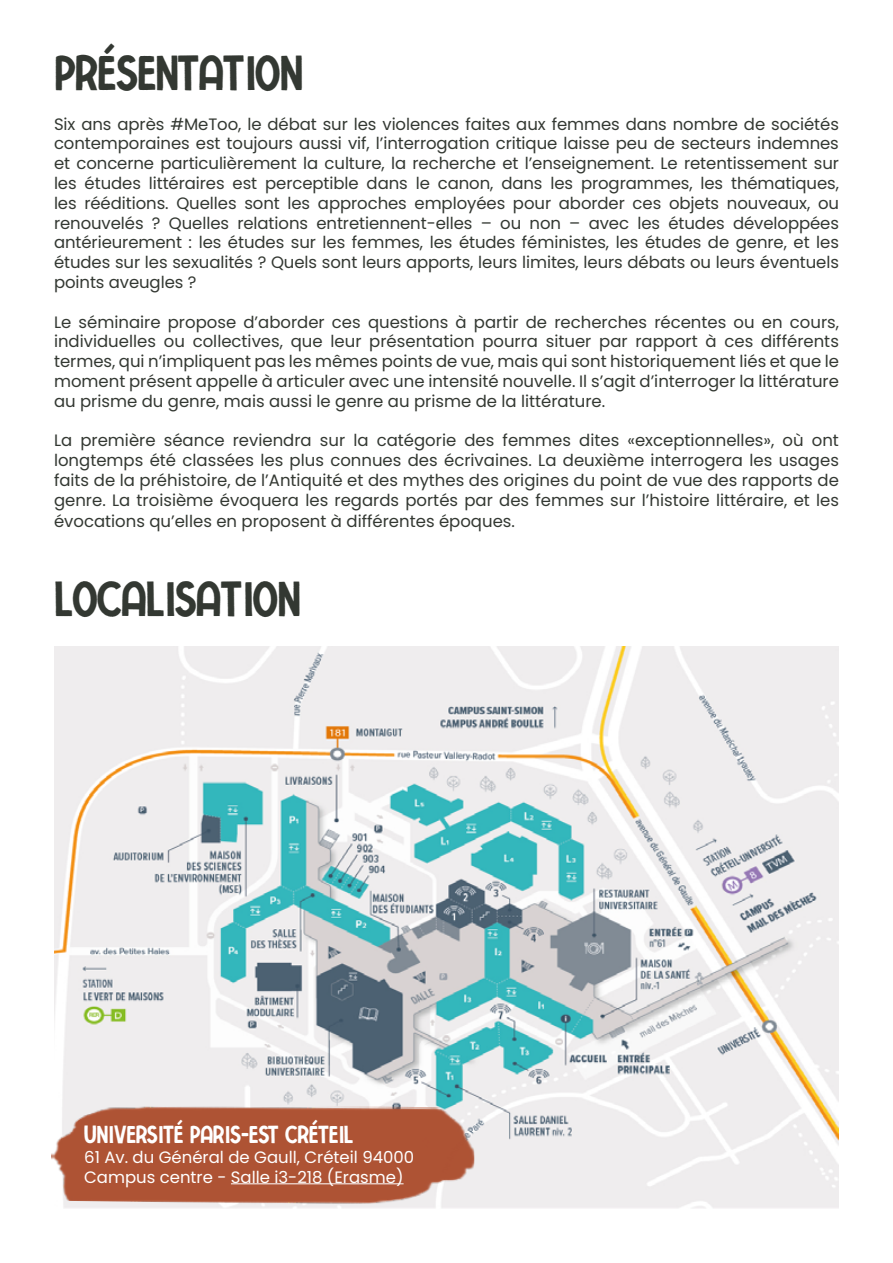
<style>
.page{position:relative;width:893px;height:1263px;background:#fff}
.page>*{position:absolute;margin:0;border:0;box-sizing:border-box;transform-origin:0 0}
.t1{font:45px "Concrete Wall";letter-spacing:-.01em;color:#333832}
.t2{font:22.5px "Concrete Wall";color:#fff}
.t3{font:16.5px/19.8px "Poppins";color:#333832;text-align:justify}
.t4{font:16.5px/19.8px "Poppins";color:#fff}
</style>
<div class="page">
<img style="left:54px;top:646px;width:785px;height:562px">
<img style="left:51px;top:1102px;width:423px;height:103px">
<hr style="left:231px;top:1183px;width:173px;height:1px;background:#fff">
<h1 class="t1" style="left:54px;top:42px;width:250px">PRÉSENTATION</h1>
<p class="t3" style="left:54px;top:114px;width:787px">Six ans après #MeToo, le débat sur les violences faites aux femmes dans nombre de sociétés contemporaines est toujours aussi vif, l’interrogation critique laisse peu de secteurs indemnes et concerne particulièrement la culture, la recherche et l’enseignement. Le retentissement sur les études littéraires est perceptible dans le canon, dans les programmes, les thématiques, les rééditions. Quelles sont les approches employées pour aborder ces objets nouveaux, ou renouvelés ? Quelles relations entretiennent-elles – ou non – avec les études développées antérieurement : les études sur les femmes, les études féministes, les études de genre, et les études sur les sexualités ? Quels sont leurs apports, leurs limites, leurs débats ou leurs éventuels points aveugles ?</p>
<p class="t3" style="left:54px;top:312px;width:786px">Le séminaire propose d’aborder ces questions à partir de recherches récentes ou en cours, individuelles ou collectives, que leur présentation pourra situer par rapport à ces différents termes, qui n’impliquent pas les mêmes points de vue, mais qui sont historiquement liés et que le moment présent appelle à articuler avec une intensité nouvelle. Il s’agit d’interroger la littérature au prisme du genre, mais aussi le genre au prisme de la littérature.</p>
<p class="t3" style="left:54px;top:431px;width:787px">La première séance reviendra sur la catégorie des femmes dites «exceptionnelles», où ont longtemps été classées les plus connues des écrivaines. La deuxième interrogera les usages faits de la préhistoire, de l’Antiquité et des mythes des origines du point de vue des rapports de genre. La troisième évoquera les regards portés par des femmes sur l’histoire littéraire, et les</p>
<p class="t3" style="left:54px;top:512px;width:462px">évocations qu’elles en proposent à différentes époques.</p>
<h1 class="t1" style="left:54px;top:568px;width:248px">LOCALISATION</h1>
<h2 class="t2" style="left:84px;top:1119px;width:270px">UNIVERSITÉ PARIS-EST CRÉTEIL</h2>
<p class="t4" style="left:84px;top:1147px;width:332px">61 Av. du Général de Gaull, Créteil 94000<br>Campus centre - Salle i3-218 (Erasme)</p>
</div>
